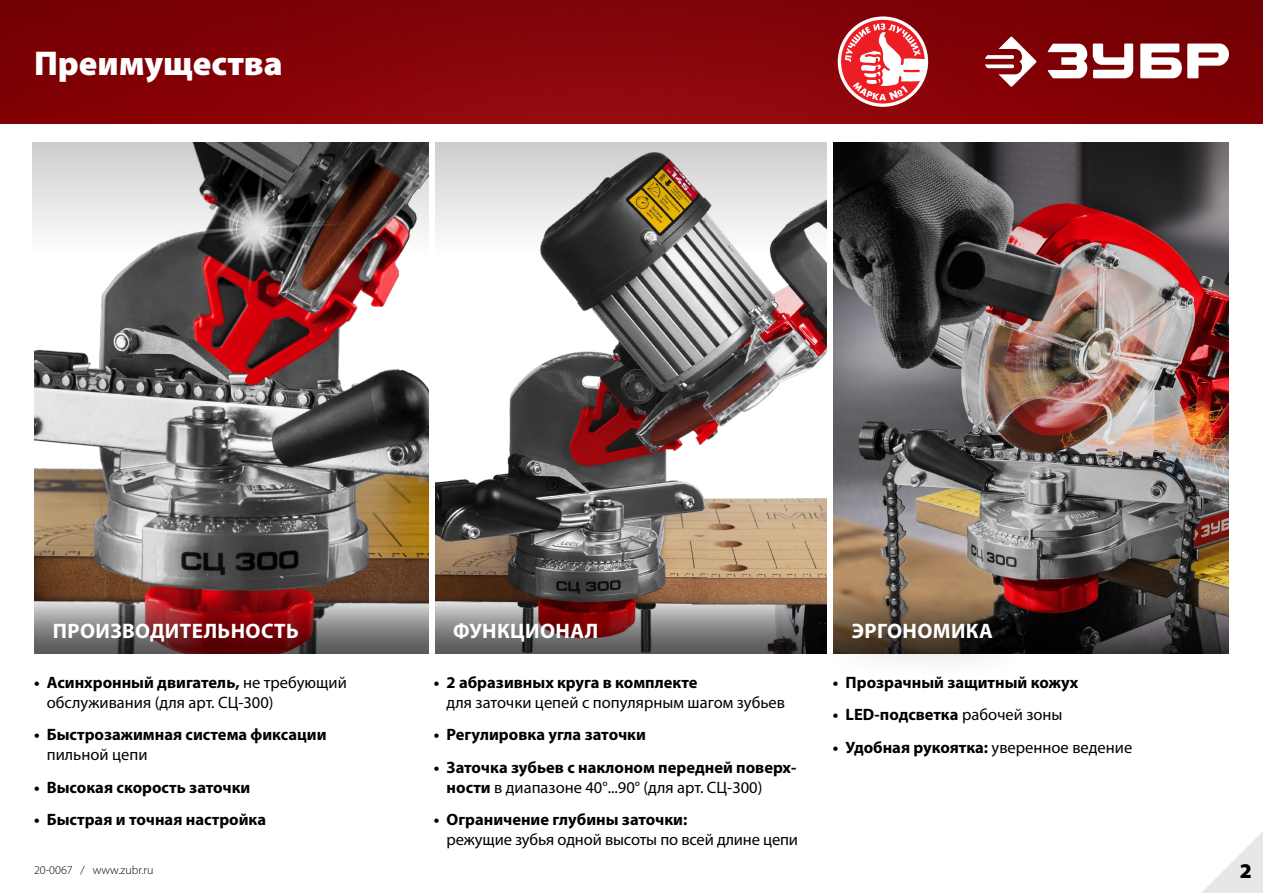
<style>
.page{position:relative;width:1263px;height:893px;background:#fff}
.page>*{position:absolute;margin:0;border:0;box-sizing:border-box;transform-origin:0 0}
.t1{font:900 34.5px "Myriad Pro";color:#fff}
.t2{font:700 21px "Myriad Pro";letter-spacing:.02em;color:#fff}
.t3{font:900 21px "Myriad Pro";color:#000}
.t4{font:700 16.5px/19.8px "Myriad Pro";color:#000}
.t5{font:16.5px/19.8px "Myriad Pro";color:#000}
.t6{font:300 12px "Myriad Pro";color:#000}
.s1{font-weight:700}
.s2{font-weight:400}
</style>
<div class="page">
<img style="left:833px;top:262px;width:396px;height:392px">
<img style="left:34px;top:261px;width:395px;height:333px">
<img style="left:0;top:0;width:1263px;height:123px">
<img style="left:435px;top:261px;width:392px;height:333px">
<svg style="left:1201px;top:831px;width:62px;height:62px"></svg>
<svg style="left:985px;top:36px;width:51px;height:51px"></svg>
<svg style="left:1047px;top:44px;width:182px;height:34px"></svg>
<svg style="left:838px;top:16px;width:90px;height:91px"></svg>
<svg style="left:841px;top:20px;width:84px;height:84px"></svg>
<svg style="left:845px;top:23px;width:82px;height:77px"></svg>
<svg style="left:34px;top:594px;width:395px;height:59px;background:#7e4c4d"></svg>
<svg style="left:435px;top:594px;width:386px;height:59px;background:#74605d"></svg>
<svg style="left:1030px;top:594px;width:199px;height:59px;background:#322423"></svg>
<svg style="left:833px;top:142px;width:396px;height:120px;background:#4e3739"></svg>
<svg style="left:435px;top:142px;width:392px;height:119px"></svg>
<svg style="left:33px;top:142px;width:396px;height:119px;background:#8f8887"></svg>
<div style="left:821px;top:590px;width:209px;height:88px;background:#000;opacity:.6"></div>
<div style="left:828px;top:135px;width:5px;height:527px;background:#fff"></div>
<h1 class="t1" style="left:34px;top:40px;width:250px">Преимущества</h1>
<p class="t2" style="left:53px;top:618px;width:248px">ПРОИЗВОДИТЕЛЬНОСТЬ</p>
<p class="t2" style="left:453px;top:618px;width:147px">ФУНКЦИОНАЛ</p>
<p class="t2" style="left:852px;top:618px;width:143px">ЭРГОНОМИКА</p>
<p class="t5" style="left:47px;top:672px;width:302px;text-indent:-13px"><span class="s1">• Асинхронный двигатель,</span> не требующий обслуживания (для арт. СЦ-300)</p>
<p class="t4" style="left:34px;top:724px;width:294px">• Быстрозажимная система фиксации</p>
<p class="t5" style="left:47px;top:744px;width:102px">пильной цепи</p>
<p class="t4" style="left:34px;top:777px;width:218px">• Высокая скорость заточки</p>
<p class="t4" style="left:34px;top:809px;width:234px">• Быстрая и точная настройка</p>
<p class="t6" style="left:34px;top:862px;width:121px">20-0067 / www.zubr.ru</p>
<p class="t4" style="left:434px;top:672px;width:265px">• 2 абразивных круга в комплекте</p>
<p class="t5" style="left:447px;top:692px;width:340px">для заточки цепей с популярным шагом зубьев</p>
<p class="t4" style="left:434px;top:724px;width:213px">• Регулировка угла заточки</p>
<p class="t4" style="left:447px;top:757px;width:351px;text-indent:-13px">• Заточка зубьев с наклоном передней поверх&shy;ности <span class="s2">в диапазоне 40°...90° (для арт. СЦ-300)</span></p>
<p class="t4" style="left:434px;top:809px;width:255px">• Ограничение глубины заточки:</p>
<p class="t5" style="left:447px;top:829px;width:353px">режущие зубья одной высоты по всей длине цепи</p>
<p class="t4" style="left:833px;top:672px;width:247px">• Прозрачный защитный кожух</p>
<p class="t4" style="left:833px;top:704px;width:231px">• LED-подсветка <span class="s2">рабочей зоны</span></p>
<p class="t4" style="left:833px;top:737px;width:301px">• Удобная рукоятка: <span class="s2">уверенное ведение</span></p>
<p class="t3" style="left:1240px;top:856px;width:14px">2</p>
</div>
